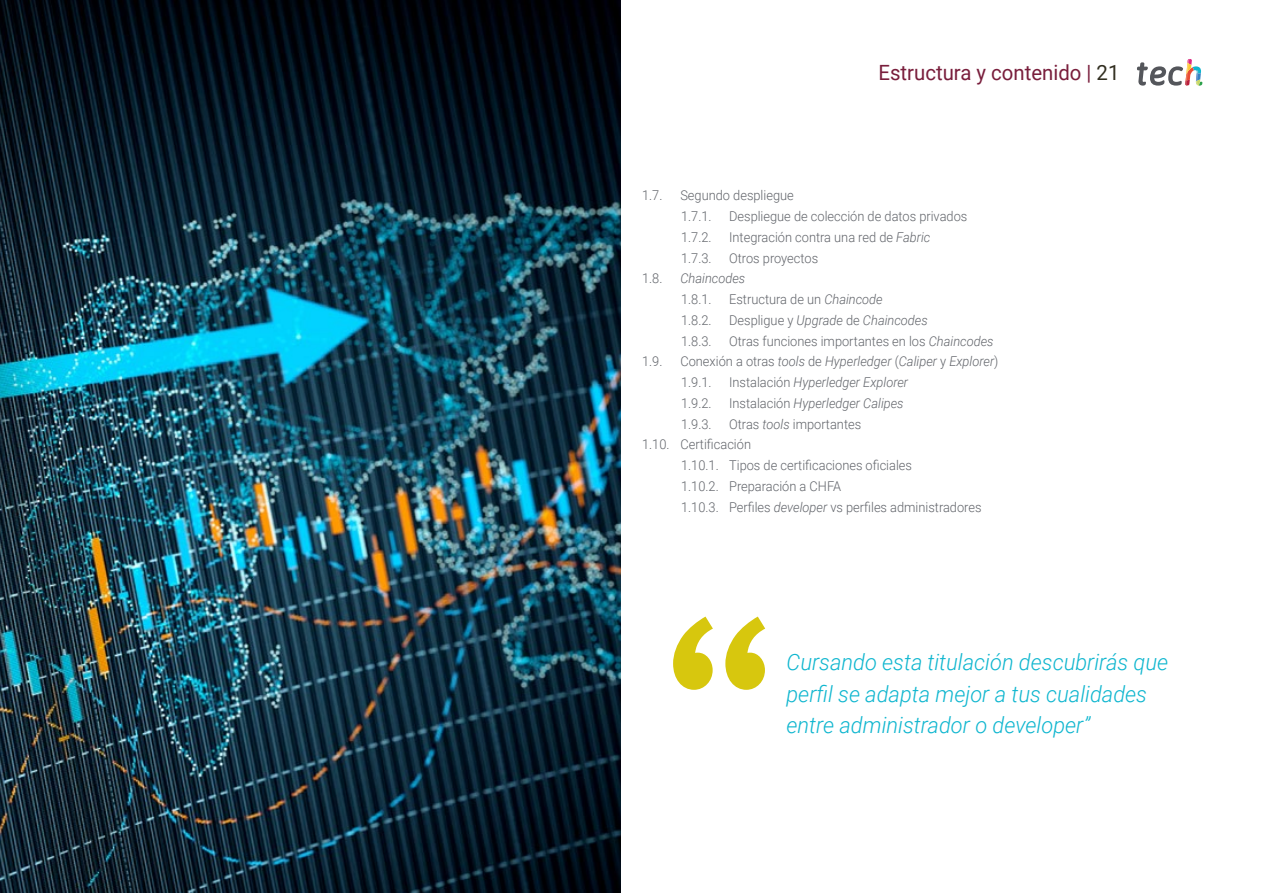
<style>
.page{position:relative;width:1263px;height:893px;background:#fff}
.page>*{position:absolute;margin:0;border:0;box-sizing:border-box;transform-origin:0 0}
.t1{font:italic 300 22.5px/31.5px "Roboto";color:#0fb6cf}
.t2{font:21px "Roboto";color:#791e3c}
.t3{font:300 13.5px/20.7px "Roboto";color:#61646a;scale:.95 1}
.t4{font:italic 300 13.5px/20.7px "Roboto";color:#61646a;scale:.95 1}
.s1{color:#312e20}
.s2{font-style:italic}
.s3{font-style:normal}
</style>
<div class="page">
<img style="left:0;top:0;width:621px;height:893px">
<svg style="left:1137px;top:59px;width:65px;height:27px"></svg>
<svg style="left:673px;top:617px;width:92px;height:73px"></svg>
<h2 class="t2" style="left:878px;top:57px;width:242px">Estructura y contenido | <span class="s1">21</span></h2>
<p class="t3" style="left:642px;top:185px;width:23px">1.7.</p>
<p class="t3" style="left:680px;top:185px;width:121px">Segundo despliegue<br>1.7.1.</p>
<p class="t3" style="left:729px;top:206px;width:252px">Despliegue de colección de datos privados</p>
<p class="t3" style="left:681px;top:226px;width:34px">1.7.2.</p>
<p class="t3" style="left:729px;top:226px;width:213px">Integración contra una red de <span class="s2">Fabric</span></p>
<p class="t3" style="left:681px;top:247px;width:34px">1.7.3.</p>
<p class="t3" style="left:729px;top:247px;width:95px">Otros proyectos</p>
<p class="t3" style="left:642px;top:268px;width:23px">1.8.</p>
<p class="t4" style="left:680px;top:268px;width:70px">Chaincodes</p>
<p class="t3" style="left:681px;top:288px;width:34px">1.8.1.</p>
<p class="t3" style="left:729px;top:288px;width:163px">Estructura de un <span class="s2">Chaincode</span></p>
<p class="t3" style="left:681px;top:309px;width:34px">1.8.2.</p>
<p class="t4" style="left:729px;top:309px;width:211px"><span class="s3">Despligue y</span> Upgrade <span class="s3">de</span> Chaincodes</p>
<p class="t3" style="left:681px;top:330px;width:34px">1.8.3.</p>
<p class="t3" style="left:729px;top:330px;width:280px">Otras funciones importantes en los <span class="s2">Chaincodes</span></p>
<p class="t3" style="left:642px;top:351px;width:23px">1.9.</p>
<p class="t4" style="left:680px;top:351px;width:336px"><span class="s3">Conexión a otras</span> tools <span class="s3">de</span> Hyperledger <span class="s3">(</span>Caliper <span class="s3">y</span> Explorer<span class="s3">)<br>1.9.1.</span></p>
<p class="t4" style="left:729px;top:371px;width:190px"><span class="s3">Instalación</span> Hyperledger Explorer</p>
<p class="t3" style="left:681px;top:392px;width:34px">1.9.2.</p>
<p class="t4" style="left:729px;top:392px;width:185px"><span class="s3">Instalación</span> Hyperledger Calipes</p>
<p class="t3" style="left:681px;top:413px;width:34px">1.9.3.</p>
<p class="t3" style="left:642px;top:413px;width:232px;text-indent:87px">Otras <span class="s2">tools</span> importantes<br>1.10. Certificación</p>
<p class="t3" style="left:681px;top:454px;width:318px">1.10.1. Tipos de certificaciones oficiales<br>1.10.2. Preparación a CHFA<br>1.10.3. Perfiles <span class="s2">developer</span> vs perfiles administradores</p>
<h1 class="t1" style="left:786px;top:645px;width:383px">Cursando esta titulación descubrirás que perfil se adapta mejor a tus cualidades entre administrador o developer”</h1>
</div>
